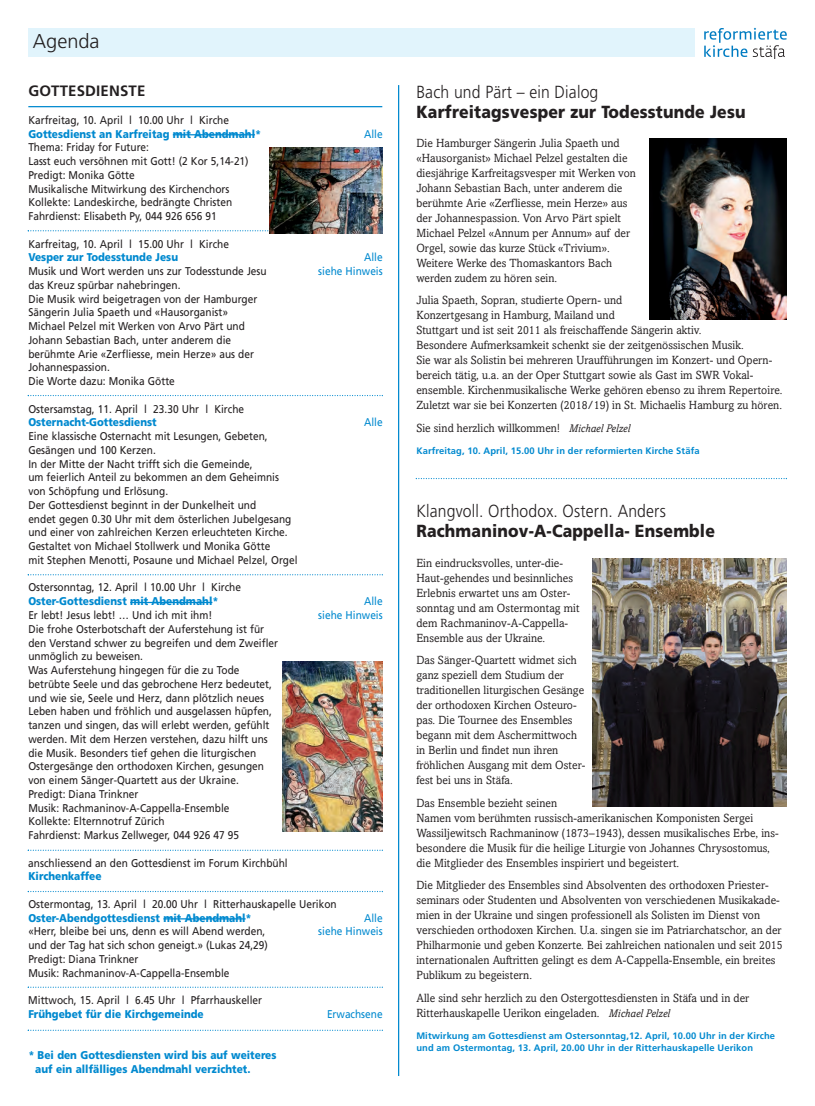
<style>
.page{position:relative;width:815px;height:1106px;background:#fff}
.page>*{position:absolute;margin:0;border:0;box-sizing:border-box;transform-origin:0 0}
.t1{font:300 20px "Frutiger";color:#231f20}
.t2{font:900 17.5px "Frutiger";letter-spacing:.01em;color:#231f20;scale:.9 1}
.t3{font:300 17.5px "Frutiger";letter-spacing:.01em;color:#231f20;scale:.9 1}
.t4{font:700 15px "Frutiger";letter-spacing:.01em;color:#231f20}
.t5{font:11.88px/15px "Amasis";letter-spacing:.01em;color:#231f20;scale:.94 1}
.t6{font:11.25px/13.8px "Frutiger";color:#231f20;scale:.9 1}
.t7{font:900 11.25px/13.8px "Frutiger";color:#0089cf;scale:.9 1}
.t8{font:11.25px "Frutiger";color:#0089cf;scale:.9 1}
.t9{font:700 9.38px/11.9px "Frutiger";letter-spacing:.01em;color:#0089cf}
.s1{font-style:italic;font-size:11.25px}
</style>
<div class="page">
<svg style="left:704px;top:28px;width:83px;height:31px"></svg>
<div style="left:28px;top:28px;width:666px;height:29px;background:#e1f4fc"></div>
<svg style="left:416px;top:478px;width:371px;height:1px"></svg>
<hr style="left:173px;top:134px;width:82px;height:1px;background:#0089cf">
<hr style="left:130px;top:602px;width:82px;height:1px;background:#0089cf">
<hr style="left:163px;top:918px;width:83px;height:1px;background:#0089cf">
<img style="left:650px;top:138px;width:137px;height:181px">
<hr style="left:398px;top:85px;width:1px;height:991px;background:#0089cf">
<img style="left:593px;top:558px;width:194px;height:248px">
<hr style="left:28px;top:106px;width:354px;height:1px;background:#0089cf">
<svg style="left:28px;top:230px;width:355px;height:1px"></svg>
<svg style="left:28px;top:395px;width:355px;height:1px"></svg>
<svg style="left:28px;top:574px;width:355px;height:1px"></svg>
<svg style="left:28px;top:849px;width:355px;height:2px"></svg>
<svg style="left:28px;top:891px;width:355px;height:1px"></svg>
<svg style="left:28px;top:986px;width:355px;height:1px"></svg>
<svg style="left:28px;top:1029px;width:355px;height:1px"></svg>
<img style="left:269px;top:148px;width:113px;height:86px">
<img style="left:283px;top:661px;width:99px;height:171px">
<h1 class="t1" style="left:33px;top:33px;width:68px">Agenda</h1>
<p class="t4" style="left:28px;top:85px;width:119px">GOTTESDIENSTE</p>
<p class="t6" style="left:28px;top:114px;width:224px">Karfreitag, 10. April l 10.00 Uhr l Kirche</p>
<p class="t7" style="left:28px;top:128px;width:260px">Gottesdienst an Karfreitag mit Abendmahl*</p>
<p class="t8" style="left:364px;top:129px;width:22px">Alle</p>
<p class="t6" style="left:28px;top:141px;width:246px">Thema: Friday for Future:<br>Lasst euch versöhnen mit Gott! (2 Kor 5,14-21)<br>Predigt: Monika Götte<br>Musikalische Mitwirkung des Kirchenchors Kollekte: Landeskirche, bedrängte Christen Fahrdienst: Elisabeth Py, 044 926 656 91</p>
<p class="t6" style="left:28px;top:238px;width:224px">Karfreitag, 10. April l 15.00 Uhr l Kirche</p>
<p class="t7" style="left:28px;top:251px;width:168px">Vesper zur Todesstunde Jesu</p>
<p class="t8" style="left:364px;top:253px;width:22px">Alle</p>
<p class="t6" style="left:28px;top:265px;width:266px">Musik und Wort werden uns zur Todesstunde Jesu</p>
<p class="t8" style="left:318px;top:267px;width:73px">siehe Hinweis</p>
<p class="t6" style="left:28px;top:279px;width:256px">das Kreuz spürbar nahebringen.<br>Die Musik wird beigetragen von der Hamburger Sängerin Julia Spaeth und «Hausorganist» Michael Pelzel mit Werken von Arvo Pärt und Johann Sebastian Bach, unter anderem die berühmte Arie «Zerfliesse, mein Herze» aus der Johannespassion.<br>Die Worte dazu: Monika Götte</p>
<p class="t6" style="left:28px;top:403px;width:241px">Ostersamstag, 11. April l 23.30 Uhr l Kirche</p>
<p class="t7" style="left:28px;top:416px;width:144px">Osternacht-Gottesdienst</p>
<p class="t8" style="left:364px;top:418px;width:22px">Alle</p>
<p class="t6" style="left:28px;top:430px;width:301px">Eine klassische Osternacht mit Lesungen, Gebeten, Gesängen und 100 Kerzen.<br>In der Mitte der Nacht trifft sich die Gemeinde,<br>um feierlich Anteil zu bekommen an dem Geheimnis von Schöpfung und Erlösung.<br>Der Gottesdienst beginnt in der Dunkelheit und<br>endet gegen 0.30 Uhr mit dem österlichen Jubelgesang und einer von zahlreichen Kerzen erleuchteten Kirche.<br>Gestaltet von Michael Stollwerk und Monika Götte<br>mit Stephen Menotti, Posaune und Michael Pelzel, Orgel</p>
<p class="t6" style="left:28px;top:581px;width:238px">Ostersonntag, 12. April l 10.00 Uhr l Kirche</p>
<p class="t7" style="left:28px;top:595px;width:213px">Oster-Gottesdienst mit Abendmahl*</p>
<p class="t8" style="left:364px;top:597px;width:22px">Alle</p>
<p class="t6" style="left:28px;top:609px;width:206px">Er lebt! Jesus lebt! … Und ich mit ihm!</p>
<p class="t8" style="left:318px;top:610px;width:73px">siehe Hinweis</p>
<p class="t6" style="left:28px;top:623px;width:279px">Die frohe Osterbotschaft der Auferstehung ist für den Verstand schwer zu begreifen und dem Zweifler unmöglich zu beweisen.<br>Was Auferstehung hingegen für die zu Tode betrübte Seele und das gebrochene Herz bedeutet, und wie sie, Seele und Herz, dann plötzlich neues Leben haben und fröhlich und ausgelassen hüpfen, tanzen und singen, das will erlebt werden, gefühlt werden. Mit dem Herzen verstehen, dazu hilft uns die Musik. Besonders tief gehen die liturgischen Ostergesänge den orthodoxen Kirchen, gesungen von einem Sänger-Quartett aus der Ukraine.<br>Predigt: Diana Trinkner<br>Musik: Rachmaninov-A-Cappella-Ensemble<br>Kollekte: Elternnotruf Zürich<br>Fahrdienst: Markus Zellweger, 044 926 47 95</p>
<p class="t6" style="left:28px;top:856px;width:290px">anschliessend an den Gottesdienst im Forum Kirchbühl</p>
<p class="t7" style="left:28px;top:870px;width:83px">Kirchenkaffee</p>
<p class="t6" style="left:28px;top:898px;width:344px">Ostermontag, 13. April l 20.00 Uhr l Ritterhauskapelle Uerikon</p>
<p class="t7" style="left:28px;top:911px;width:250px">Oster-Abendgottesdienst mit Abendmahl*</p>
<p class="t8" style="left:364px;top:913px;width:22px">Alle</p>
<p class="t6" style="left:28px;top:925px;width:265px">«Herr, bleibe bei uns, denn es will Abend werden,</p>
<p class="t8" style="left:318px;top:927px;width:73px">siehe Hinweis</p>
<p class="t6" style="left:28px;top:939px;width:268px">und der Tag hat sich schon geneigt.» (Lukas 24,29)<br>Predigt: Diana Trinkner<br>Musik: Rachmaninov-A-Cappella-Ensemble</p>
<p class="t6" style="left:28px;top:994px;width:261px">Mittwoch, 15. April l 6.45 Uhr l Pfarrhauskeller</p>
<p class="t7" style="left:28px;top:1008px;width:196px">Frühgebet für die Kirchgemeinde</p>
<p class="t8" style="left:327px;top:1009px;width:63px">Erwachsene</p>
<p class="t7" style="left:35px;top:1049px;width:270px;text-indent:-7px">* Bei den Gottesdiensten wird bis auf weiteres auf ein allfälliges Abendmahl verzichtet.</p>
<h2 class="t3" style="left:416px;top:85px;width:204px">Bach und Pärt – ein Dialog</h2>
<h2 class="t2" style="left:416px;top:105px;width:367px">Karfreitagsvesper zur Todesstunde Jesu</h2>
<p class="t5" style="left:416px;top:136px;width:235px">Die Hamburger Sängerin Julia Spaeth und «Hausorganist» Michael Pelzel gestalten die diesjährige Karfreitagsvesper mit Werken von Johann Sebastian Bach, unter anderem die berühmte Arie «Zerfliesse, mein Herze» aus der Johannespassion. Von Arvo Pärt spielt Michael Pelzel «Annum per Annum» auf der Orgel, sowie das kurze Stück «Trivium».<br>Weitere Werke des Thomaskantors Bach werden zudem zu hören sein.</p>
<p class="t5" style="left:416px;top:294px;width:391px">Julia Spaeth, Sopran, studierte Opern- und<br>Konzertgesang in Hamburg, Mailand und<br>Stuttgart und ist seit 2011 als freischaffende Sängerin aktiv.<br>Besondere Aufmerksamkeit schenkt sie der zeitgenössischen Musik.<br>Sie war als Solistin bei mehreren Uraufführungen im Konzert- und Opern&shy;bereich tätig, u.a. an der Oper Stuttgart sowie als Gast im SWR Vokal&shy;ensemble. Kirchenmusikalische Werke gehören ebenso zu ihrem Repertoire.<br>Zuletzt war sie bei Konzerten (2018/19) in St. Michaelis Hamburg zu hören.</p>
<p class="t5" style="left:416px;top:421px;width:229px">Sie sind herzlich willkommen! <span class="s1">Michael Pelzel</span></p>
<p class="t9" style="left:416px;top:445px;width:285px">Karfreitag, 10. April, 15.00 Uhr in der reformierten Kirche Stäfa</p>
<h2 class="t3" style="left:416px;top:503px;width:279px">Klangvoll. Orthodox. Ostern. Anders</h2>
<h2 class="t2" style="left:416px;top:523px;width:333px">Rachmaninov-A-Cappella- Ensemble</h2>
<p class="t5" style="left:416px;top:556px;width:175px">Ein eindrucksvolles, unter-die-<br>Haut-gehendes und besinnliches<br>Erlebnis erwartet uns am Oster&shy;sonntag und am Ostermontag mit dem Rachmaninov-A-Cappella-<br>Ensemble aus der Ukraine.</p>
<p class="t5" style="left:416px;top:654px;width:181px">Das Sänger-Quartett widmet sich ganz speziell dem Studium der traditionellen liturgischen Gesänge der orthodoxen Kirchen Osteuro&shy;pas. Die Tournee des Ensembles begann mit dem Aschermittwoch in Berlin und findet nun ihren fröhlichen Ausgang mit dem Oster&shy;fest bei uns in Stäfa.</p>
<p class="t5" style="left:416px;top:796px;width:387px">Das Ensemble bezieht seinen<br>Namen vom berühmten russisch-amerikanischen Komponisten Sergei Wassiljewitsch Rachmaninow (1873–1943), dessen musikalisches Erbe, ins&shy;besondere die Musik für die heilige Liturgie von Johannes Chrysostomus, die Mitglieder des Ensembles inspiriert und begeistert.</p>
<p class="t5" style="left:416px;top:879px;width:391px">Die Mitglieder des Ensembles sind Absolventen des orthodoxen Priester&shy;seminars oder Studenten und Absolventen von verschiedenen Musikakade&shy;mien in der Ukraine und singen professionell als Solisten im Dienst von verschieden orthodoxen Kirchen. U.a. singen sie im Patriarchatschor, an der Philharmonie und geben Konzerte. Bei zahlreichen nationalen und seit 2015 internationalen Auftritten gelingt es dem A-Cappella-Ensemble, ein breites Publikum zu begeistern.</p>
<p class="t5" style="left:416px;top:991px;width:356px">Alle sind sehr herzlich zu den Ostergottesdiensten in Stäfa und in der<br>Ritterhauskapelle Uerikon eingeladen. <span class="s1">Michael Pelzel</span></p>
<p class="t9" style="left:416px;top:1030px;width:360px">Mitwirkung am Gottesdienst am Ostersonntag,12. April, 10.00 Uhr in der Kirche und am Ostermontag, 13. April, 20.00 Uhr in der Ritterhauskapelle Uerikon</p>
</div>
